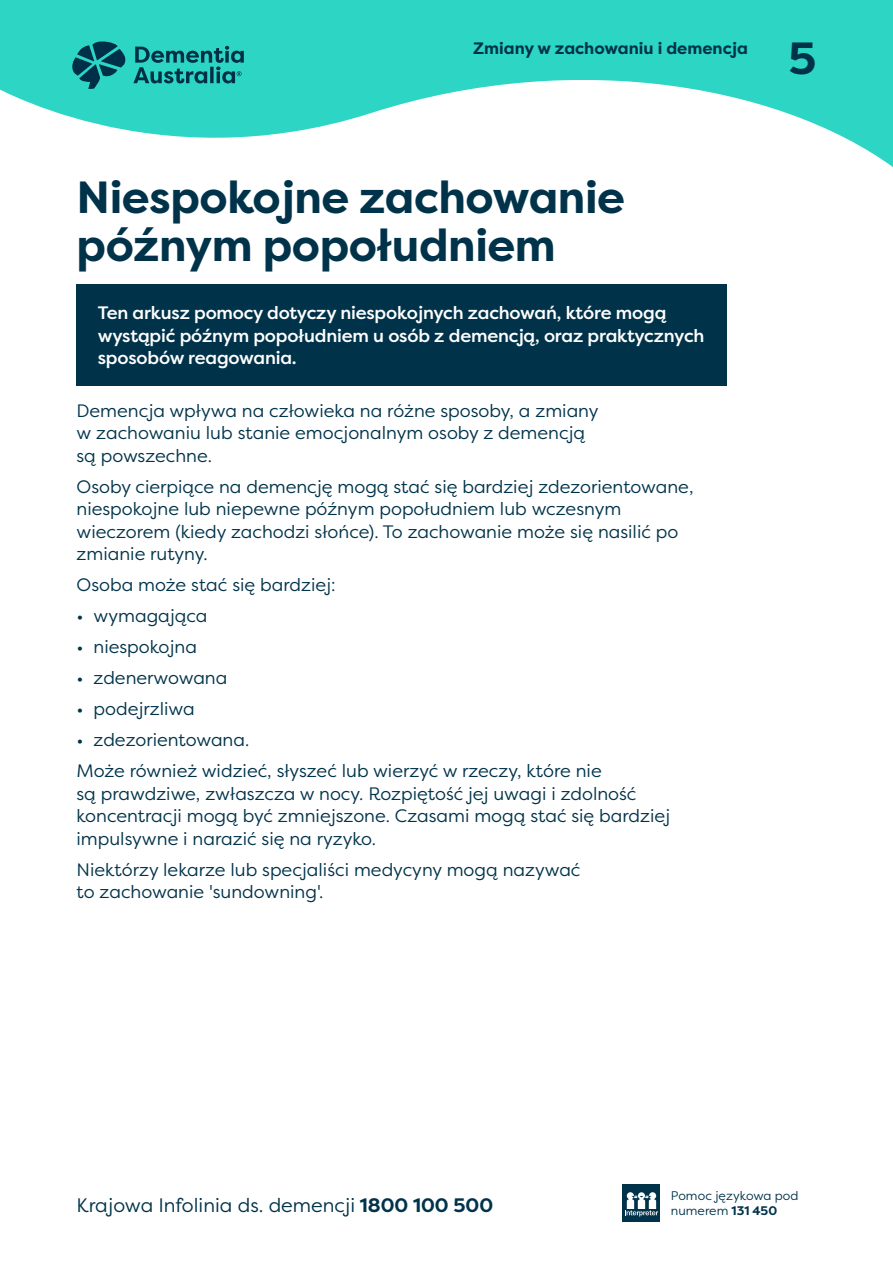
<style>
.page{position:relative;width:893px;height:1263px;background:#fff}
.page>*{position:absolute;margin:0;border:0;box-sizing:border-box;transform-origin:0 0}
.t1{font:700 45px/48px "Filson Pro";letter-spacing:-.01em;color:#00334a}
.t2{font:19.5px "Filson Pro";color:#00334a}
.t3{font:18px/22.5px "Filson Pro";color:#00334a}
.t4{font:500 18px/22.5px "Filson Pro";letter-spacing:-.01em;color:#fff}
.t5{font:700 16.5px "Filson Pro";color:#00334a}
.t6{font:12.45px "Filson Pro";color:#00334a}
.s1{font-weight:700}
</style>
<div class="page">
<svg style="left:0;top:0;width:893px;height:167px;fill:#2cd5c4"></svg>
<div style="left:623px;top:1184px;width:37px;height:37px;background:#00334a"></div>
<svg style="left:625px;top:1192px;width:33px;height:24px"></svg>
<svg style="left:72px;top:41px;width:172px;height:48px"></svg>
<div style="left:77px;top:285px;width:650px;height:101px;background:#00334a"></div>
<p class="t5" style="left:473px;top:38px;width:276px">Zmiany w zachowaniu i demencja</p>
<p class="t1" style="left:789px;top:35px;width:29px">5</p>
<p class="t1" style="left:77px;top:174px;width:550px">Niespokojne zachowanie późnym popołudniem</p>
<p class="t4" style="left:98px;top:301px;width:608px">Ten arkusz pomocy dotyczy niespokojnych zachowań, które mogą wystąpić późnym popołudniem u osób z demencją, oraz praktycznych sposobów reagowania.</p>
<p class="t3" style="left:77px;top:399px;width:524px">Demencja wpływa na człowieka na różne sposoby, a zmiany w zachowaniu lub stanie emocjonalnym osoby z demencją są powszechne.</p>
<p class="t3" style="left:77px;top:475px;width:618px">Osoby cierpiące na demencję mogą stać się bardziej zdezorientowane, niespokojne lub niepewne późnym popołudniem lub wczesnym wieczorem (kiedy zachodzi słońce). To zachowanie może się nasilić po zmianie rutyny.</p>
<p class="t3" style="left:77px;top:573px;width:261px">Osoba może stać się bardziej:</p>
<p class="t3" style="left:77px;top:604px;width:132px">• wymagająca</p>
<p class="t3" style="left:77px;top:635px;width:122px">• niespokojna</p>
<p class="t3" style="left:77px;top:666px;width:152px">• zdenerwowana</p>
<p class="t3" style="left:77px;top:697px;width:120px">• podejrzliwa</p>
<p class="t3" style="left:77px;top:724px;width:527px;line-height:31px">• zdezorientowana.<br>Może również widzieć, słyszeć lub wierzyć w rzeczy, które nie</p>
<p class="t3" style="left:77px;top:782px;width:595px">są prawdziwe, zwłaszcza w nocy. Rozpiętość jej uwagi i zdolność koncentracji mogą być zmniejszone. Czasami mogą stać się bardziej impulsywne i narazić się na ryzyko.</p>
<p class="t3" style="left:77px;top:858px;width:505px">Niektórzy lekarze lub specjaliści medycyny mogą nazywać to zachowanie 'sundowning'.</p>
<p class="t6" style="left:671px;top:1187px;width:129px">Pomoc językowa pod</p>
<p class="t2" style="left:77px;top:1192px;width:418px">Krajowa Infolinia ds. demencji <span class="s1">1800 100 500</span></p>
<p class="t6" style="left:671px;top:1202px;width:108px">numerem <span class="s1">131 450</span></p>
</div>
